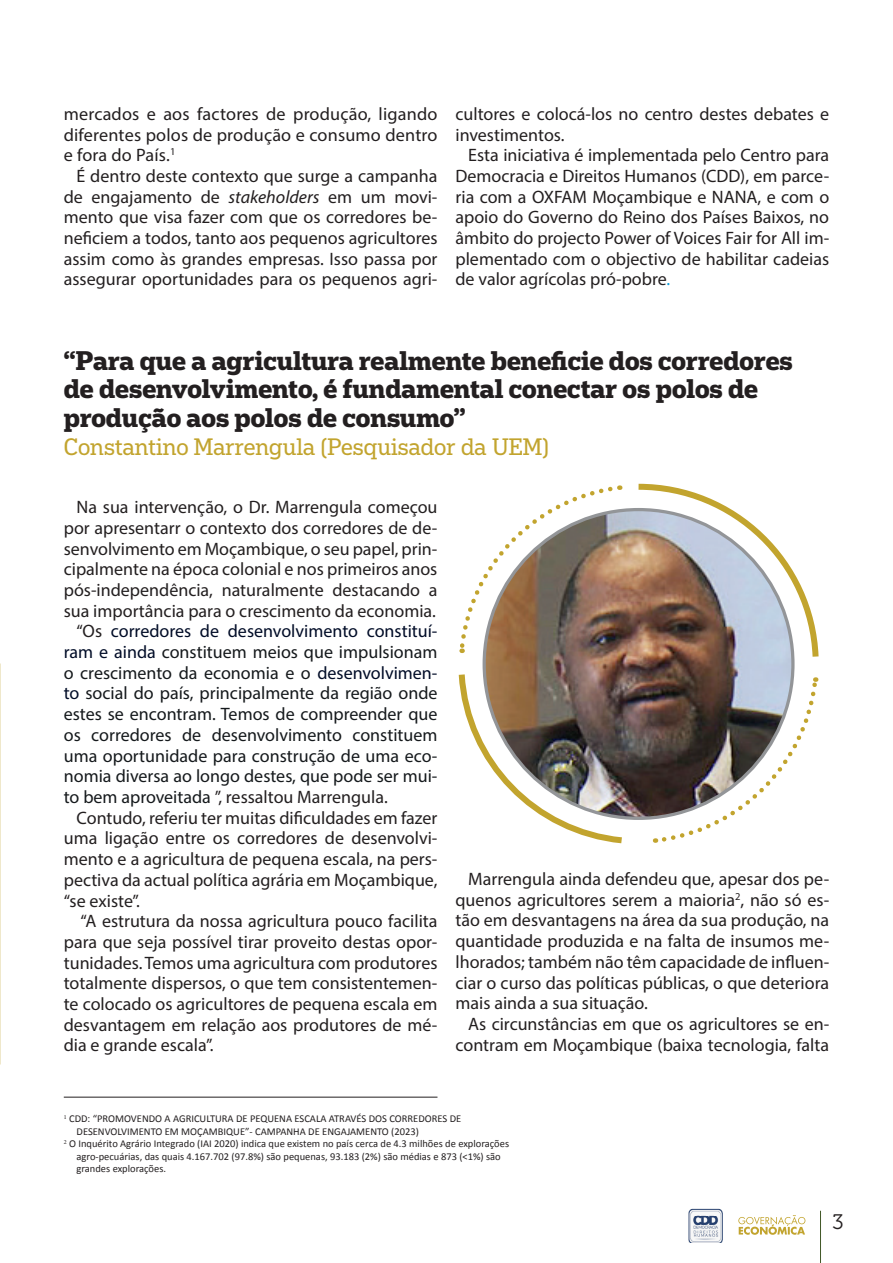
<style>
.page{position:relative;width:893px;height:1263px;background:#fff}
.page>*{position:absolute;margin:0;border:0;box-sizing:border-box;transform-origin:0 0}
.t1{font:700 25.5px/28.5px "Popular";color:#231f20}
.t2{font:22.5px "Popular";color:#c2a42e}
.t3{font:21px "Museo 300";color:#231f20}
.t4{font:18px/20.7px "Myriad Pro";color:#231f20;text-align:justify}
.t5{font:18px "Myriad Pro";color:#15191c}
.t6{font:18px "Myriad Pro";color:#000c27}
.t7{font:10.5px "Calibri";color:#231f20}
.s1{font-style:italic}
.s2{color:#0e9bd7}
.s3{color:#231f20}
.s4{color:#000c27}
.s5{color:#15191c}
</style>
<div class="page">
<hr style="left:820px;top:1211px;width:1px;height:52px;background:#425827">
<svg style="left:738px;top:1215px;width:67px;height:20px"></svg>
<img style="left:689px;top:1209px;width:34px;height:34px">
<img style="left:458px;top:483px;width:361px;height:361px">
<hr style="left:64px;top:1097px;width:373px;height:1px;background:#231f20">
<p class="t4" style="left:64px;top:103px;width:375px">mercados e aos factores de produção, ligando diferentes polos de produção e consumo dentro e fora do País.<sup>1</sup></p>
<p class="t4" style="left:64px;top:165px;width:375px;text-indent:13px">É dentro deste contexto que surge a campanha de engajamento de <span class="s1">stakeholders</span> em um movi&shy;mento que visa fazer com que os corredores be&shy;neficiem a todos, tanto aos pequenos agricultores assim como às grandes empresas. Isso passa por assegurar oportunidades para os pequenos agri-</p>
<p class="t4" style="left:455px;top:103px;width:375px">cultores e colocá-los no centro destes debates e investimentos.</p>
<p class="t4" style="left:455px;top:145px;width:375px;text-indent:13px">Esta iniciativa é implementada pelo Centro para Democracia e Direitos Humanos (CDD), em parce&shy;ria com a OXFAM Moçambique e NANA, e com o apoio do Governo do Reino dos Países Baixos, no âmbito do projecto Power of Voices Fair for All im&shy;plementado com o objectivo de habilitar cadeias de valor agrícolas pró-pobre<span class="s2">.</span></p>
<h1 class="t1" style="left:64px;top:345px;width:730px">“Para que a agricultura realmente beneficie dos corredores de desenvolvimento, é fundamental conectar os polos de produção aos polos de consumo”</h1>
<p class="t2" style="left:64px;top:432px;width:487px">Constantino Marrengula (Pesquisador da UEM)</p>
<p class="t4" style="left:77px;top:496px;width:362px">Na sua intervenção, o Dr. Marrengula começou</p>
<p class="t4" style="left:64px;top:517px;width:375px">por apresentarr o contexto dos corredores de de-</p>
<p class="t4" style="left:64px;top:538px;width:375px">senvolvimento em Moçambique, o seu papel, prin-</p>
<p class="t4" style="left:64px;top:559px;width:375px">cipalmente na época colonial e nos primeiros anos</p>
<p class="t4" style="left:64px;top:579px;width:375px">pós-independência, naturalmente destacando a</p>
<p class="t4" style="left:64px;top:600px;width:374px">sua importância para o crescimento da economia.</p>
<p class="t6" style="left:77px;top:620px;width:362px"><span class="s3">“Os</span> corredores de desenvolvimento constituí-</p>
<p class="t5" style="left:64px;top:641px;width:375px"><span class="s4">ram e ainda</span> constituem meios que impulsionam</p>
<p class="t5" style="left:64px;top:662px;width:375px">o crescimento da economia e o <span class="s4">desenvolvimen-</span></p>
<p class="t5" style="left:64px;top:682px;width:375px"><span class="s4">to</span> social do país, principalmente da região onde</p>
<p class="t5" style="left:64px;top:703px;width:375px">estes se encontram. Temos de compreender que</p>
<p class="t5" style="left:64px;top:724px;width:375px">os corredores de desenvolvimento constituem</p>
<p class="t5" style="left:64px;top:744px;width:375px">uma oportunidade para construção de uma eco-</p>
<p class="t5" style="left:64px;top:765px;width:375px">nomia diversa ao longo destes, que pode ser mui-</p>
<p class="t4" style="left:64px;top:786px;width:326px"><span class="s5">to bem aproveitada</span> ”, ressaltou Marrengula.</p>
<p class="t4" style="left:77px;top:807px;width:362px">Contudo, referiu ter muitas dificuldades em fazer</p>
<p class="t4" style="left:64px;top:828px;width:375px">uma ligação entre os corredores de desenvolvi-</p>
<p class="t4" style="left:64px;top:848px;width:375px">mento e a agricultura de pequena escala, na pers-</p>
<p class="t4" style="left:64px;top:869px;width:375px">pectiva da actual política agrária em Moçambique,</p>
<p class="t4" style="left:64px;top:890px;width:78px">“se existe”.</p>
<p class="t4" style="left:80px;top:910px;width:359px">“A estrutura da nossa agricultura pouco facilita</p>
<p class="t4" style="left:64px;top:931px;width:375px">para que seja possível tirar proveito destas opor-</p>
<p class="t4" style="left:64px;top:952px;width:375px">tunidades. Temos uma agricultura com produtores</p>
<p class="t4" style="left:64px;top:973px;width:375px">totalmente dispersos, o que tem consistentemen-</p>
<p class="t4" style="left:64px;top:993px;width:375px">te colocado os agricultores de pequena escala em</p>
<p class="t4" style="left:64px;top:1014px;width:375px">desvantagem em relação aos produtores de mé-</p>
<p class="t4" style="left:64px;top:1035px;width:151px">dia e grande escala”.</p>
<p class="t4" style="left:455px;top:868px;width:375px;text-indent:13px">Marrengula ainda defendeu que, apesar dos pe&shy;quenos agricultores serem a maioria<sup>2</sup>, não só es&shy;tão em desvantagens na área da sua produção, na quantidade produzida e na falta de insumos me&shy;lhorados; também não têm capacidade de influen&shy;ciar o curso das políticas públicas, o que deteriora mais ainda a sua situação.</p>
<p class="t4" style="left:455px;top:1013px;width:375px;text-align:right">As circunstâncias em que os agricultores se en&shy;contram em Moçambique (baixa tecnologia, falta</p>
<p class="t7" style="left:64px;top:1112px;width:399px"><sup>1</sup> CDD: “PROMOVENDO A AGRICULTURA DE PEQUENA ESCALA ATRAVÉS DOS CORREDORES DE</p>
<p class="t7" style="left:77px;top:1124px;width:344px">DESENVOLVIMENTO EM MOÇAMBIQUE”- CAMPANHA DE ENGAJAMENTO (2023)</p>
<p class="t7" style="left:64px;top:1137px;width:447px"><sup>2</sup> O Inquérito Agrário Integrado (IAI 2020) indica que existem no país cerca de 4.3 milhões de explorações</p>
<p class="t7" style="left:77px;top:1150px;width:426px">agro-pecuárias, das quais 4.167.702 (97.8%) são pequenas, 93.183 (2%) são médias e 873 (&lt;1%) são</p>
<p class="t7" style="left:77px;top:1162px;width:91px">grandes explorações.</p>
<p class="t3" style="left:832px;top:1210px;width:13px">3</p>
</div>
